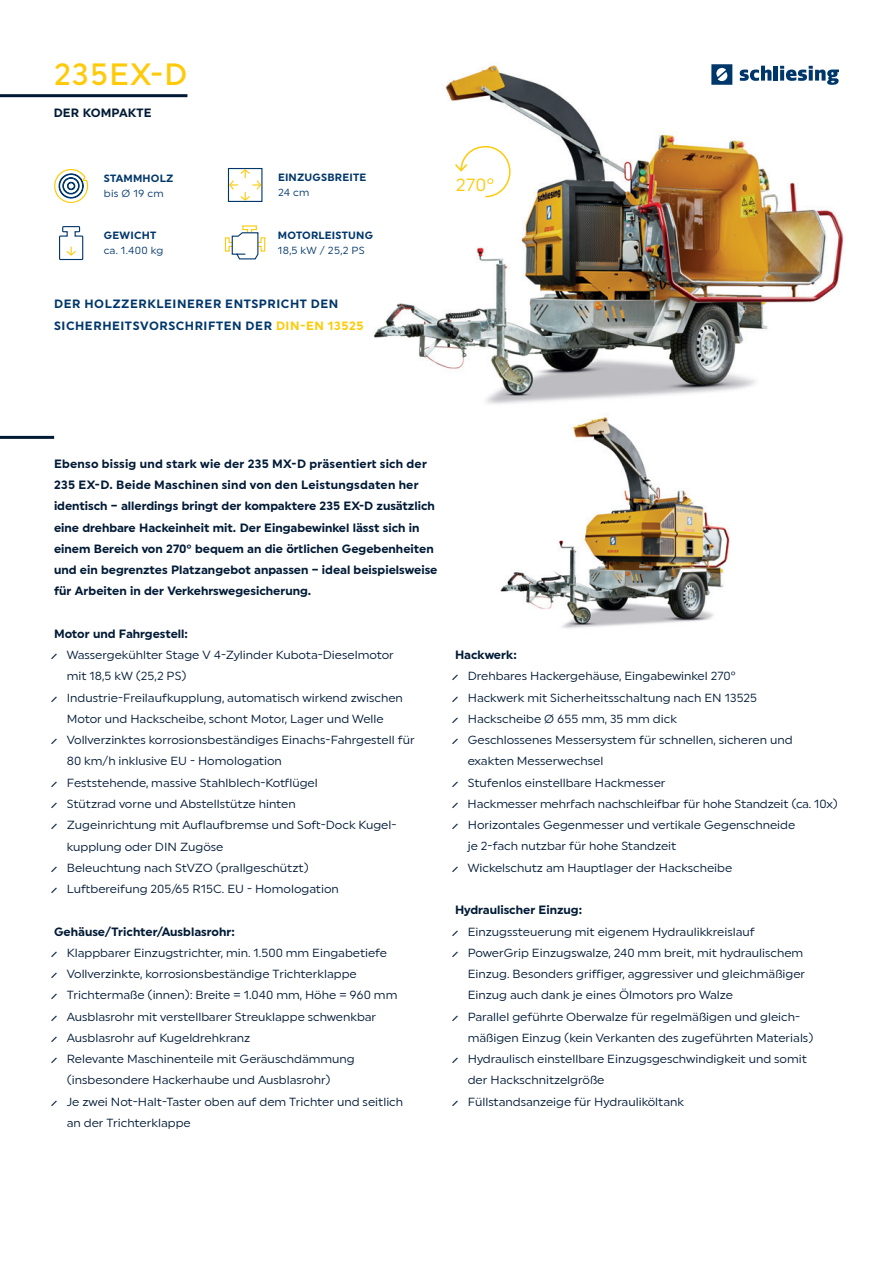
<style>
.page{position:relative;width:893px;height:1263px;background:#fff}
.page>*{position:absolute;margin:0;border:0;box-sizing:border-box;transform-origin:0 0}
.t1{font:500 30px "Uniform Pro";letter-spacing:.05em;color:#feca0a}
.t2{font:18px "Uniform Pro";color:#feca0a}
.t3{font:12px "Uniform Pro";color:#001a36}
.t4{font:12px/21.3px "Uniform Pro Bld";color:#001a36}
.t5{font:12px/21.3px "Uniform Pro Bld";letter-spacing:.045em;color:#00376b}
.t6{font:10.5px "Uniform Pro Bld";letter-spacing:.02em;color:#00376b}
.t7{font:10.5px "Uniform Pro";letter-spacing:.02em;color:#00376b}
.s1{color:#feca0a}
.s2{font-family:"Arial";font-weight:700}
</style>
<div class="page">
<img style="left:500px;top:427px;width:230px;height:202px">
<img style="left:373px;top:64px;width:471px;height:363px">
<hr style="left:0;top:436px;width:54px;height:3px;background:#001a36">
<svg style="left:228px;top:168px;width:34px;height:34px"></svg>
<svg style="left:59px;top:226px;width:25px;height:35px"></svg>
<svg style="left:54px;top:169px;width:34px;height:34px"></svg>
<svg style="left:224px;top:225px;width:42px;height:35px"></svg>
<hr style="left:0;top:94px;width:187px;height:3px;background:#001a36">
<svg style="left:453px;top:145px;width:58px;height:53px"></svg>
<svg style="left:740px;top:66px;width:31px;height:15px"></svg>
<hr style="left:774px;top:66px;width:4px;height:15px;background:#00376b">
<svg style="left:780px;top:66px;width:59px;height:19px"></svg>
<svg style="left:711px;top:64px;width:21px;height:21px"></svg>
<h1 class="t1" style="left:54px;top:57px;width:135px">235EX-D</h1>
<p class="t4" style="left:54px;top:102px;width:99px">DER KOMPAKTE</p>
<p class="t6" style="left:104px;top:172px;width:71px">STAMMHOLZ</p>
<p class="t7" style="left:104px;top:188px;width:61px">bis Ø 19 cm</p>
<p class="t6" style="left:104px;top:229px;width:54px">GEWICHT</p>
<p class="t7" style="left:104px;top:245px;width:61px">ca. 1.400 kg</p>
<p class="t6" style="left:278px;top:171px;width:90px">EINZUGSBREITE</p>
<p class="t7" style="left:278px;top:187px;width:33px">24 cm</p>
<p class="t6" style="left:278px;top:229px;width:97px">MOTORLEISTUNG</p>
<p class="t7" style="left:278px;top:244px;width:88px">18,5 kW / 25,2 PS</p>
<p class="t5" style="left:54px;top:293px;width:311px">DER HOLZZERKLEINERER ENTSPRICHT DEN<br>SICHERHEITSVORSCHRIFTEN DER <span class="s1">DIN-EN 13525</span></p>
<h2 class="t2" style="left:456px;top:175px;width:40px">270°</h2>
<p class="t4" style="left:54px;top:453px;width:385px">Ebenso bissig und stark wie der 235 MX-D präsentiert sich der 235 EX-D. Beide Maschinen sind von den Leistungsdaten her identisch – allerdings bringt der kompaktere 235 EX-D zusätzlich eine drehbare Hackeinheit mit. Der Eingabewinkel lässt sich in einem Bereich von 270° bequem an die örtlichen Gegebenheiten und ein begrenztes Platzangebot anpassen – ideal beispielsweise für Arbeiten in der Verkehrs wegesicherung.</p>
<p class="t4" style="left:54px;top:623px;width:136px">Motor und Fahrgestell:</p>
<p class="t3" style="left:54px;top:648px;width:341px"><span class="s2">̷</span> Wassergekühlter Stage V 4-Zylinder Kubota-Dieselmotor</p>
<p class="t3" style="left:67px;top:670px;width:121px">mit 18,5 kW (25,2 PS)</p>
<p class="t3" style="left:54px;top:691px;width:350px"><span class="s2">̷</span> Industrie-Freilaufkupplung, automatisch wirkend zwischen</p>
<p class="t3" style="left:67px;top:712px;width:318px">Motor und Hackscheibe, schont Motor, Lager und Welle</p>
<p class="t3" style="left:54px;top:733px;width:362px"><span class="s2">̷</span> Vollverzinktes korrosionsbeständiges Einachs-Fahrgestell für</p>
<p class="t3" style="left:67px;top:755px;width:217px">80 km/h inklusive EU - Homologation</p>
<p class="t3" style="left:54px;top:775px;width:265px"><span class="s2">̷</span> Feststehende, massive Stahlblech-Kotflügel</p>
<p class="t3" style="left:54px;top:797px;width:243px"><span class="s2">̷</span> Stützrad vorne und Abstellstütze hinten</p>
<p class="t3" style="left:54px;top:818px;width:344px"><span class="s2">̷</span> Zugeinrichtung mit Auflaufbremse und Soft-Dock Kugel-</p>
<p class="t3" style="left:67px;top:840px;width:158px">kupplung oder DIN Zugöse</p>
<p class="t3" style="left:54px;top:861px;width:256px"><span class="s2">̷</span> Beleuchtung nach StVZO (prallgeschützt)</p>
<p class="t3" style="left:54px;top:882px;width:286px"><span class="s2">̷</span> Luftbereifung 205/65 R15C. EU - Homologation</p>
<p class="t4" style="left:54px;top:921px;width:182px">Gehäuse/Trichter/Ausblasrohr:</p>
<p class="t3" style="left:54px;top:946px;width:335px"><span class="s2">̷</span> Klappbarer Einzugstrichter, min. 1.500 mm Eingabetiefe</p>
<p class="t3" style="left:54px;top:967px;width:304px"><span class="s2">̷</span> Vollverzinkte, korrosionsbeständige Trichterklappe</p>
<p class="t3" style="left:54px;top:988px;width:345px"><span class="s2">̷</span> Trichtermaße (innen): Breite = 1.040 mm, Höhe = 960 mm</p>
<p class="t3" style="left:54px;top:1010px;width:324px"><span class="s2">̷</span> Ausblasrohr mit verstellbarer Streuklappe schwenkbar</p>
<p class="t3" style="left:54px;top:1031px;width:198px"><span class="s2">̷</span> Ausblasrohr auf Kugeldrehkranz</p>
<p class="t3" style="left:54px;top:1052px;width:302px"><span class="s2">̷</span> Relevante Maschinenteile mit Geräuschdämmung</p>
<p class="t3" style="left:67px;top:1074px;width:265px">(insbesondere Hackerhaube und Ausblasrohr)</p>
<p class="t3" style="left:54px;top:1095px;width:351px"><span class="s2">̷</span> Je zwei Not-Halt-Taster oben auf dem Trichter und seitlich</p>
<p class="t3" style="left:67px;top:1116px;width:126px">an der Trichterklappe</p>
<p class="t4" style="left:455px;top:644px;width:63px">Hackwerk:</p>
<p class="t3" style="left:455px;top:670px;width:282px"><span class="s2">̷</span> Drehbares Hackergehäuse, Eingabewinkel 270°</p>
<p class="t3" style="left:455px;top:691px;width:304px"><span class="s2">̷</span> Hackwerk mit Sicherheitsschaltung nach EN 13525</p>
<p class="t3" style="left:455px;top:712px;width:223px"><span class="s2">̷</span> Hackscheibe Ø 655 mm, 35 mm dick</p>
<p class="t3" style="left:455px;top:733px;width:339px"><span class="s2">̷</span> Geschlossenes Messersystem für schnellen, sicheren und</p>
<p class="t3" style="left:468px;top:755px;width:137px">exakten Messerwechsel</p>
<p class="t3" style="left:455px;top:776px;width:212px"><span class="s2">̷</span> Stufenlos einstellbare Hackmesser</p>
<p class="t3" style="left:455px;top:797px;width:385px"><span class="s2">̷</span> Hackmesser mehrfach nachschleifbar für hohe Standzeit (ca. 10x)</p>
<p class="t3" style="left:455px;top:818px;width:342px"><span class="s2">̷</span> Horizontales Gegenmesser und vertikale Gegenschneide</p>
<p class="t3" style="left:468px;top:840px;width:210px">je 2-fach nutzbar für hohe Standzeit</p>
<p class="t3" style="left:455px;top:861px;width:279px"><span class="s2">̷</span> Wickelschutz am Hauptlager der Hackscheibe</p>
<p class="t4" style="left:455px;top:899px;width:129px">Hydraulischer Einzug:</p>
<p class="t3" style="left:455px;top:925px;width:301px"><span class="s2">̷</span> Einzugssteuerung mit eigenem Hydraulikkreislauf</p>
<p class="t3" style="left:455px;top:946px;width:350px"><span class="s2">̷</span> PowerGrip Einzugswalze, 240 mm breit, mit hydraulischem</p>
<p class="t3" style="left:468px;top:967px;width:339px">Einzug. Besonders griffiger, aggressiver und gleichmäßiger</p>
<p class="t3" style="left:468px;top:989px;width:267px">Einzug auch dank je eines Ölmotors pro Walze</p>
<p class="t3" style="left:455px;top:1009px;width:347px"><span class="s2">̷</span> Parallel geführte Oberwalze für regelmäßigen und gleich-</p>
<p class="t3" style="left:468px;top:1031px;width:347px">mäßigen Einzug (kein Verkanten des zugeführten Materials)</p>
<p class="t3" style="left:455px;top:1052px;width:353px"><span class="s2">̷</span> Hydraulisch einstellbare Einzugsgeschwindigkeit und somit</p>
<p class="t3" style="left:468px;top:1074px;width:138px">der Hackschnitzelgröße</p>
<p class="t3" style="left:455px;top:1095px;width:231px"><span class="s2">̷</span> Füllstandsanzeige für Hydrauliköltank</p>
</div>
